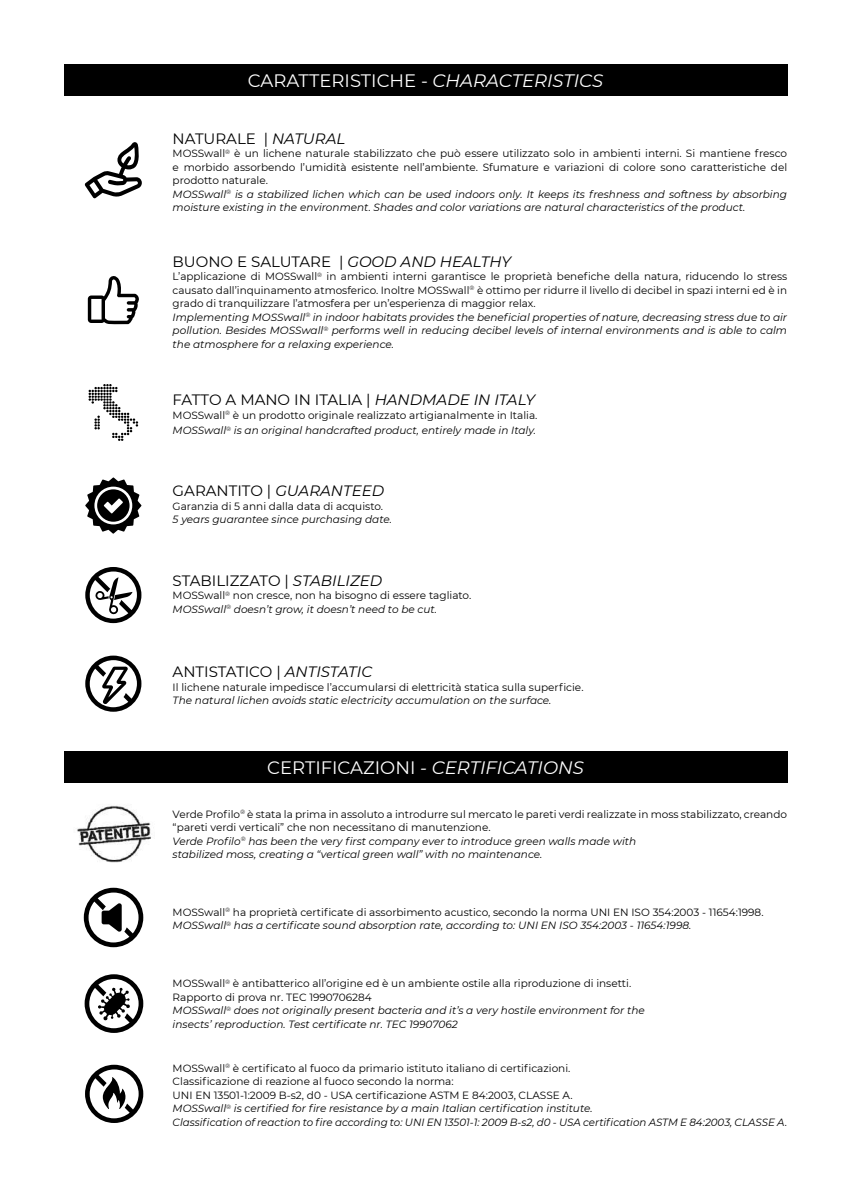
<style>
.page{position:relative;width:851px;height:1191px;background:#fff}
.page>*{position:absolute;margin:0;border:0;box-sizing:border-box;transform-origin:0 0}
.t1{font:18px "Montserrat";color:#fff}
.t2{font:italic 18px "Montserrat";color:#fff}
.t3{font:15px "Montserrat";color:#000}
.t4{font:10.5px/13.5px "Montserrat";color:#000}
.t5{font:italic 10.5px/13.5px "Montserrat";color:#000}
.s1{font-style:italic}
.s2{font-style:normal}
</style>
<div class="page">
<div style="left:64px;top:64px;width:723px;height:32px;background:#000"></div>
<svg style="left:85px;top:142px;width:57px;height:56px"></svg>
<svg style="left:88px;top:276px;width:51px;height:48px"></svg>
<svg style="left:89px;top:384px;width:49px;height:57px"></svg>
<svg style="left:85px;top:477px;width:56px;height:57px"></svg>
<svg style="left:85px;top:567px;width:56px;height:56px"></svg>
<svg style="left:85px;top:655px;width:56px;height:56px"></svg>
<svg style="left:84px;top:887px;width:59px;height:60px"></svg>
<svg style="left:85px;top:974px;width:58px;height:59px"></svg>
<svg style="left:85px;top:1064px;width:58px;height:59px"></svg>
<div style="left:64px;top:751px;width:723px;height:32px;background:#000"></div>
<img style="left:77px;top:805px;width:74px;height:58px">
<h1 class="t1" style="left:248px;top:68px;width:357px">CARATTERISTICHE - <span class="s1">CHARACTERISTICS</span></h1>
<h2 class="t3" style="left:173px;top:128px;width:174px">NATURALE | <span class="s1">NATURAL</span></h2>
<p class="t4" style="left:173px;top:146px;width:616px">MOSSwall<sup>®</sup> è un lichene naturale stabilizzato che può essere utilizzato solo in ambienti interni. Si mantiene fresco e morbido assorbendo l’umidità esistente nell’ambiente. Sfumature e variazioni di colore sono caratteristiche del prodotto naturale.<br><span class="s1">MOSSwall</span><sup>®</sup> <span class="s1">is a stabilized lichen which can be used indoors only. It keeps its freshness and softness by absorbing moisture existing in the environment. Shades and color variations are natural characteristics of the product.</span></p>
<h2 class="t3" style="left:173px;top:251px;width:340px">BUONO E SALUTARE | <span class="s1">GOOD AND HEALTHY</span></h2>
<p class="t4" style="left:173px;top:269px;width:616px">L’applicazione di MOSSwall<sup>®</sup> in ambienti interni garantisce le proprietà benefiche della natura, riducendo lo stress causato dall’inquinamento atmosferico. Inoltre MOSSwall<sup>®</sup> è ottimo per ridurre il livello di decibel in spazi interni ed è in grado di tranquilizzare l’atmosfera per un’esperienza di maggior relax.<br><span class="s1">Implementing MOSSwall</span><sup>®</sup> <span class="s1">in indoor habitats provides the beneficial properties of nature, decreasing stress due to air pollution. Besides MOSSwall</span><sup>®</sup> <span class="s1">performs well in reducing decibel levels of internal environments and is able to calm the atmosphere for a relaxing experience.</span></p>
<h2 class="t3" style="left:173px;top:390px;width:364px">FATTO A MANO IN ITALIA | <span class="s1">HANDMADE IN ITALY</span></h2>
<p class="t4" style="left:173px;top:407px;width:366px;line-height:15px">MOSSwall<sup>®</sup> è un prodotto originale realizzato artigianalmente in Italia.<br><span class="s1">MOSSwall</span><sup>®</sup> <span class="s1">is an original handcrafted product, entirely made in Italy.</span></p>
<h2 class="t3" style="left:173px;top:480px;width:213px">GARANTITO | <span class="s1">GUARANTEED</span></h2>
<p class="t4" style="left:173px;top:499px;width:212px">Garanzia di 5 anni dalla data di acquisto.</p>
<p class="t5" style="left:173px;top:512px;width:221px">5 years guarantee since purchasing date.</p>
<h2 class="t3" style="left:173px;top:570px;width:211px">STABILIZZATO | <span class="s1">STABILIZED</span></h2>
<p class="t4" style="left:173px;top:588px;width:300px">MOSSwall<sup>®</sup> non cresce, non ha bisogno di essere tagliato.<br><span class="s1">MOSSwall</span><sup>®</sup> <span class="s1">doesn’t grow, it doesn’t need to be cut.</span></p>
<h2 class="t3" style="left:173px;top:662px;width:201px">ANTISTATICO | <span class="s1">ANTISTATIC</span></h2>
<p class="t4" style="left:173px;top:680px;width:412px">Il lichene naturale impedisce l’accumularsi di elettricità statica sulla superficie.</p>
<p class="t5" style="left:173px;top:693px;width:380px">The natural lichen avoids static electricity accumulation on the surface.</p>
<h1 class="t2" style="left:267px;top:755px;width:318px"><span class="s2">CERTIFICAZIONI</span> - CERTIFICATIONS</h1>
<p class="t4" style="left:173px;top:807px;width:616px">Verde Profilo<sup>®</sup> è stata la prima in assoluto a introdurre sul mercato le pareti verdi realizzate in moss stabilizzato, creando “pareti verdi verticali” che non necessitano di manutenzione.<br><span class="s1">Verde Profilo</span><sup>®</sup> <span class="s1">has been the very first company ever to introduce green walls made with<br>stabilized moss, creating a “vertical green wall” with no maintenance.</span></p>
<p class="t4" style="left:173px;top:905px;width:592px">MOSSwall<sup>®</sup> ha proprietà certificate di assorbimento acustico, secondo la norma UNI EN ISO 354:2003 - 11654:1998.<br><span class="s1">MOSSwall</span><sup>®</sup> <span class="s1">has a certificate sound absorption rate, according to: UNI EN ISO 354:2003 - 11654:1998.</span></p>
<p class="t5" style="left:173px;top:976px;width:473px"><span class="s2">MOSSwall</span><sup>®</sup> <span class="s2">è antibatterico all’origine ed è un ambiente ostile alla riproduzione di insetti.<br>Rapporto di prova nr. TEC 1990706284<br></span>MOSSwall<sup>®</sup> does not originally present bacteria and it’s a very hostile environment for the insects’ reproduction. Test certificate nr. TEC 19907062</p>
<p class="t4" style="left:173px;top:1061px;width:616px">MOSSwall<sup>®</sup> è certificato al fuoco da primario istituto italiano di certificazioni.<br>Classificazione di reazione al fuoco secondo la norma:<br>UNI EN 13501-1:2009 B-s2, d0 - USA certificazione ASTM E 84:2003, CLASSE A.<br><span class="s1">MOSSwall</span><sup>®</sup> <span class="s1">is certified for fire resistance by a main Italian certification institute.<br>Classification of reaction to fire according to: UNI EN 13501-1: 2009 B-s2, d0 - USA certification ASTM E 84:2003, CLASSE A.</span></p>
</div>
